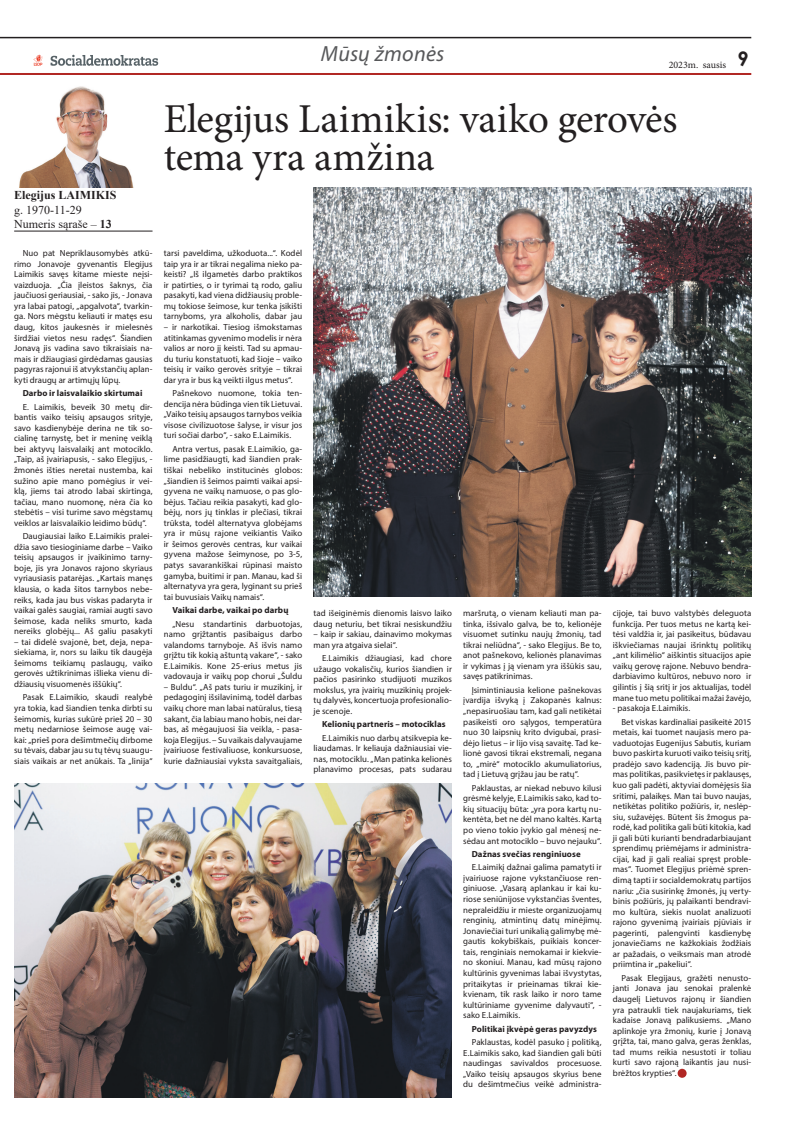
<style>
.page{position:relative;width:808px;height:1134px;background:#fff}
.page>*{position:absolute;margin:0;border:0;box-sizing:border-box;transform-origin:0 0}
.t1{font:41px/38px "Minion Pro";letter-spacing:-.005em;color:#231f20}
.t2{font:italic 22px "Myriad Pro";letter-spacing:.01em;color:#57585a}
.t3{font:12px/14.4px "Times New Roman";color:#231f20}
.t4{font:700 12px "Times New Roman";color:#231f20}
.t5{font:10px "Minion Pro";color:#231f20}
.t6{font:8.8px/10.6px "Myriad Pro";letter-spacing:.005em;color:#231f20;text-align:justify}
.t7{font:700 8.8px "Myriad Pro";letter-spacing:.01em;color:#231f20}
.s1{font-weight:700}
</style>
<div class="page">
<svg style="left:51px;top:55px;width:107px;height:11px"></svg>
<svg style="left:33px;top:55px;width:9px;height:11px"></svg>
<hr style="left:0;top:37px;width:751px;height:1px;background:#231f20">
<hr style="left:0;top:73px;width:751px;height:2px;background:#b12724">
<img style="left:19px;top:86px;width:115px;height:101px">
<img style="left:314px;top:187px;width:437px;height:410px">
<img style="left:14px;top:784px;width:438px;height:313px">
<div style="left:678px;top:1069px;width:9px;height:9px;background:#b12724;border-radius:50%"></div>
<hr style="left:14px;top:231px;width:139px;height:1px;background:#231f20">
<h3 class="t4" style="left:14px;top:187px;width:104px">Elegijus LAIMIKIS</h3>
<h3 class="t3" style="left:14px;top:202px;width:99px">g. 1970-11-29<br>Numeris sąraše – <span class="s1">13</span></h3>
<p class="t6" style="left:14px;top:248px;width:140px;text-indent:9px">Nuo pat Nepriklausomybės atkū&shy;rimo Jonavoje gyvenantis Elegijus Laimikis savęs kitame mieste neįsi&shy;vaizduoja. „Čia įleistos šaknys, čia jaučiuosi geriausiai, - sako jis, - Jonava yra labai patogi, „apgalvota“, tvarkin&shy;ga. Nors mėgstu keliauti ir matęs esu daug, kitos jaukesnės ir mielesnės širdžiai vietos nesu radęs“. Šiandien Jonavą jis vadina savo tikraisiais na&shy;mais ir džiaugiasi girdėdamas gausias pagyras rajonui iš atvykstančių aplan&shy;kyti draugų ar artimųjų lūpų.</p>
<p class="t7" style="left:23px;top:387px;width:121px">Darbo ir laisvalaikio skirtumai</p>
<p class="t6" style="left:14px;top:401px;width:140px;text-indent:9px">E. Laimikis, beveik 30 metų dir&shy;bantis vaiko teisių apsaugos srityje, savo kasdienybėje derina ne tik so&shy;cialinę tarnystę, bet ir meninę veiklą bei aktyvų laisvalaikį ant motociklo. „Taip, aš įvairiapusis, - sako Elegijus, - žmonės išties neretai nustemba, kai sužino apie mano pomėgius ir vei&shy;klą, jiems tai atrodo labai skirtinga, tačiau, mano nuomonę, nėra čia ko stebėtis – visi turime savo mėgstamų veiklos ar laisvalaikio leidimo būdų“.</p>
<p class="t6" style="left:14px;top:531px;width:140px;text-indent:9px">Daugiausiai laiko E.Laimikis pralei&shy;džia savo tiesioginiame darbe – Vaiko teisių apsaugos ir įvaikinimo tarny&shy;boje, jis yra Jonavos rajono skyriaus vyriausiasis patarėjas. „Kartais manęs klausia, o kada šitos tarnybos nebe&shy;reiks, kada jau bus viskas padaryta ir vaikai galės saugiai, ramiai augti savo šeimose, kada neliks smurto, kada nereiks globėjų... Aš galiu pasakyti</p>
<p class="t6" style="left:14px;top:636px;width:140px">– tai didelė svajonė, bet, deja, nepa&shy;siekiama, ir, nors su laiku tik daugėja šeimoms teikiamų paslaugų, vaiko gerovės užtikrinimas išlieka vienu di&shy;džiausių visuomenės iššūkių“.</p>
<p class="t6" style="left:14px;top:692px;width:140px;text-indent:9px">Pasak E.Laimikio, skaudi realybė yra tokia, kad šiandien tenka dirbti su šeimomis, kurias sukūrė prieš 20 – 30 metų nedarniose šeimose augę vai&shy;kai: „prieš pora dešimtmečių dirbome su tėvais, dabar jau su tų tėvų suaugu&shy;siais vaikais ar net anūkais. Ta „linija“</p>
<h2 class="t2" style="left:321px;top:41px;width:125px">Mūsų žmonės</h2>
<p class="t5" style="left:669px;top:58px;width:82px">2023m. sausis <sup>9</sup></p>
<h1 class="t1" style="left:164px;top:100px;width:515px">Elegijus Laimikis: vaiko gerovės tema yra amžina</h1>
<p class="t6" style="left:164px;top:248px;width:140px">tarsi paveldima, užkoduota...“. Kodėl taip yra ir ar tikrai negalima nieko pa&shy;keisti? „Iš ilgametės darbo praktikos ir patirties, o ir tyrimai tą rodo, galiu pasakyti, kad viena didžiausių proble&shy;mų tokiose šeimose, kur tenka įsikišti tarnyboms, yra alkoholis, dabar jau</p>
<p class="t6" style="left:164px;top:322px;width:140px">– ir narkotikai. Tiesiog išmokstamas atitinkamas gyvenimo modelis ir nėra valios ar noro jį keisti. Tad su apmau&shy;du turiu konstatuoti, kad šioje – vaiko teisių ir vaiko gerovės srityje – tikrai dar yra ir bus ką veikti ilgus metus“.</p>
<p class="t6" style="left:164px;top:388px;width:140px;text-indent:9px">Pašnekovo nuomone, tokia ten&shy;dencija nėra būdinga vien tik Lietuvai. „Vaiko teisių apsaugos tarnybos veikia visose civilizuotose šalyse, ir visur jos turi sočiai darbo“, - sako E.Laimikis.</p>
<p class="t6" style="left:164px;top:443px;width:140px;text-indent:9px">Antra vertus, pasak E.Laimikio, ga&shy;lime pasidžiaugti, kad šiandien prak&shy;tiškai nebeliko institucinės globos: „šiandien iš šeimos paimti vaikai apsi&shy;gyvena ne vaikų namuose, o pas glo&shy;bėjus. Tačiau reikia pasakyti, kad glo&shy;bėjų, nors jų tinklas ir plečiasi, tikrai trūksta, todėl alternatyva globėjams yra ir mūsų rajone veikiantis Vaiko ir šeimos gerovės centras, kur vaikai gyvena mažose šeimynose, po 3-5, patys savarankiškai rūpinasi maisto gamyba, buitimi ir pan. Manau, kad ši alternatyva yra gera, lyginant su prieš tai buvusiais Vaikų namais“.</p>
<p class="t7" style="left:172px;top:604px;width:118px">Vaikai darbe, vaikai po darbų</p>
<p class="t6" style="left:164px;top:618px;width:140px;text-indent:9px">„Nesu standartinis darbuotojas, namo grįžtantis pasibaigus darbo valandoms tarnyboje. Aš išvis namo grįžtu tik kokią aštuntą vakare“, - sako E.Laimikis. Kone 25-erius metus jis vadovauja ir vaikų pop chorui „Šuldu</p>
<p class="t6" style="left:164px;top:681px;width:140px">– Buldu“. „Aš pats turiu ir muzikinį, ir pedagoginį išsilavinimą, todėl darbas vaikų chore man labai natūralus, tiesą sakant, čia labiau mano hobis, nei dar&shy;bas, aš mėgaujuosi šia veikla, - pasa&shy;koja Elegijus. – Su vaikais dalyvaujame įvairiuose festivaliuose, konkursuose, kurie dažniausiai vyksta savaitgaliais,</p>
<p class="t6" style="left:314px;top:608px;width:140px">tad išeiginėmis dienomis laisvo laiko daug neturiu, bet tikrai nesiskundžiu</p>
<p class="t6" style="left:314px;top:629px;width:140px">– kaip ir sakiau, dainavimo mokymas man yra atgaiva sielai“.</p>
<p class="t6" style="left:314px;top:653px;width:140px;text-indent:9px">E.Laimikis džiaugiasi, kad chore užaugo vokalisčių, kurios šiandien ir pačios pasirinko studijuoti muzikos mokslus, yra įvairių muzikinių projek&shy;tų dalyvės, koncertuoja profesionalio&shy;je scenoje.</p>
<p class="t7" style="left:322px;top:719px;width:125px">Kelionių partneris – motociklas</p>
<p class="t6" style="left:314px;top:732px;width:140px;text-indent:9px">E.Laimikis nuo darbų atsikvepia ke&shy;liaudamas. Ir keliauja dažniausiai vie&shy;nas, motociklu. „Man patinka kelionės planavimo procesas, pats sudarau</p>
<p class="t6" style="left:463px;top:608px;width:140px">maršrutą, o vienam keliauti man pa&shy;tinka, išsivalo galva, be to, kelionėje visuomet sutinku naujų žmonių, tad tikrai neliūdna“, - sako Elegijus. Be to, anot pašnekovo, kelionės planavimas ir vykimas į ją vienam yra iššūkis sau, savęs patikrinimas.</p>
<p class="t6" style="left:463px;top:684px;width:140px;text-indent:9px">Įsimintiniausia kelione pašnekovas įvardija išvyką į Zakopanės kalnus: „nepasiruošiau tam, kad gali netikėtai pasikeisti oro sąlygos, temperatūra nuo 30 laipsnių krito dvigubai, prasi&shy;dėjo lietus – ir lijo visą savaitę. Tad ke&shy;lionė gavosi tikrai ekstremali, negana to, „mirė“ motociklo akumuliatorius, tad į Lietuvą grįžau jau be ratų“.</p>
<p class="t6" style="left:463px;top:782px;width:140px;text-indent:9px">Paklaustas, ar niekad nebuvo kilusi grėsmė kelyje, E.Laimikis sako, kad to&shy;kių situacijų būta: „yra pora kartų nu&shy;kentėta, bet ne dėl mano kaltės. Kartą po vieno tokio įvykio gal mėnesį ne&shy;sėdau ant motociklo – buvo nejauku“.</p>
<p class="t7" style="left:472px;top:848px;width:110px">Dažnas svečias renginiuose</p>
<p class="t6" style="left:463px;top:862px;width:140px;text-indent:9px">E.Laimikį dažnai galima pamatyti ir įvairiuose rajone vykstančiuose ren&shy;giniuose. „Vasarą aplankau ir kai ku&shy;riose seniūnijose vykstančias šventes, nepraleidžiu ir mieste organizuojamų renginių, atmintinų datų minėjimų.<br>Jonaviečiai turi unikalią galimybę mė&shy;gautis kokybiškais, puikiais koncer&shy;tais, renginiais nemokamai ir kiekvie&shy;no skoniui. Manau, kad mūsų rajono kultūrinis gyvenimas labai išvystytas, pritaikytas ir prieinamas tikrai kie&shy;kvienam, tik rask laiko ir noro tame kultūriniame gyvenime dalyvauti“, - sako E.Laimikis.</p>
<p class="t7" style="left:472px;top:1023px;width:127px">Politikai įkvėpė geras pavyzdys</p>
<p class="t6" style="left:463px;top:1037px;width:140px;text-indent:9px">Paklaustas, kodėl pasuko į politiką, E.Laimikis sako, kad šiandien gali būti naudingas savivaldos procesuose. „Vaiko teisių apsaugos skyrius bene du dešimtmečius veikė administra-</p>
<p class="t6" style="left:613px;top:608px;width:140px">cijoje, tai buvo valstybės deleguota funkcija. Per tuos metus ne kartą kei&shy;tėsi valdžia ir, jai pasikeitus, būdavau iškviečiamas naujai išrinktų politikų „ant kilimėlio“ aiškintis situacijos apie vaikų gerovę rajone. Nebuvo bendra&shy;darbiavimo kultūros, nebuvo noro ir gilintis į šią sritį ir jos aktualijas, todėl mane tuo metu politikai mažai žavėjo,</p>
<p class="t6" style="left:621px;top:701px;width:131px;line-height:13.4px;text-indent:-9px">- pasakoja E.Laimikis.<br>Bet viskas kardinaliai pasikeitė 2015</p>
<p class="t6" style="left:613px;top:727px;width:140px">metais, kai tuomet naujasis mero pa&shy;vaduotojas Eugenijus Sabutis, kuriam buvo paskirta kuruoti vaiko teisių sritį, pradėjo savo kadenciją. Jis buvo pir&shy;mas politikas, pasikvietęs ir paklausęs, kuo gali padėti, aktyviai domėjęsis šia sritimi, palaikęs. Man tai buvo naujas, netikėtas politiko požiūris, ir, neslėp&shy;siu, sužavėjęs. Būtent šis žmogus pa&shy;rodė, kad politika gali būti kitokia, kad ji gali būti kurianti bendradarbiaujant sprendimų priėmėjams ir administra&shy;cijai, kad ji gali realiai spręst proble&shy;mas“. Tuomet Elegijus priėmė spren&shy;dimą tapti ir socialdemokratų partijos nariu: „čia susirinkę žmonės, jų verty&shy;binis požiūris, jų palaikanti bendravi&shy;mo kultūra, siekis nuolat analizuoti rajono gyvenimą įvairiais pjūviais ir pagerinti, palengvinti kasdienybę jonaviečiams ne kažkokiais žodžiais ar pažadais, o veiksmais man atrodė priimtina ir „pakeliui“.</p>
<p class="t6" style="left:613px;top:972px;width:140px;text-indent:9px">Pasak Elegijaus, gražėti nenusto&shy;janti Jonava jau senokai pralenkė daugelį Lietuvos rajonų ir šiandien yra patraukli tiek naujakuriams, tiek kadaise Jonavą palikusiems. „Mano aplinkoje yra žmonių, kurie į Jonavą grįžta, tai, mano galva, geras ženklas, tad mums reikia nesustoti ir toliau kurti savo rajoną laikantis jau nusi&shy;brėžtos krypties“.</p>
</div>
